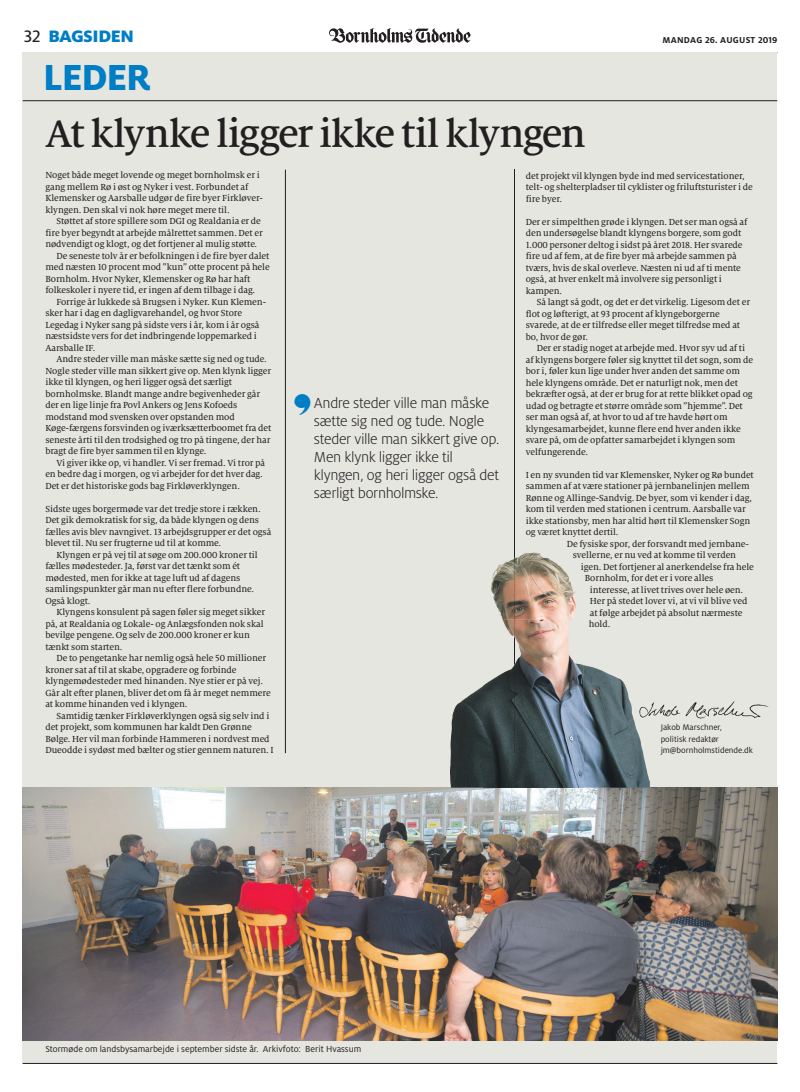
<style>
.page{position:relative;width:800px;height:1092px;background:#fff}
.page>*{position:absolute;margin:0;border:0;box-sizing:border-box;transform-origin:0 0}
.t1{font:500 42px "Milo Serif OT";letter-spacing:-.04em;color:#231f20}
.t2{font:800 40.1px "Milo OT";letter-spacing:-.03em;color:#007ec5}
.t3{font:800 22px "Milo OT";letter-spacing:-.04em;color:#007ec5}
.t4{font:300 16px/18px "Milo OT";letter-spacing:-.025em;color:#231f20}
.t5{font:9.7px/11.5px "Milo Serif OT Text";letter-spacing:-.01em;color:#231f20}
.t6{font:9.7px "Milo OT";letter-spacing:-.005em;color:#231f20}
.t7{font:700 9.5px "Milo OT";letter-spacing:.02em;color:#231f20}
.t8{font:9px/11.5px "Milo OT";letter-spacing:-.005em;color:#231f20}
.s1{font-family:"Milo OT Text";font-weight:400;font-size:18.4px;color:#231f20}
.s2{font-family:"Milo OTBT";font-size:30px;color:#007ec5}
</style>
<div class="page">
<svg style="left:329px;top:28px;width:142px;height:15px"></svg>
<div style="left:23px;top:52px;width:754px;height:1011px;background:#e6e6e1"></div>
<hr style="left:23px;top:1063px;width:754px;height:1px;background:#231f20">
<hr style="left:23px;top:100px;width:754px;height:1px;background:#231f20">
<hr style="left:285px;top:170px;width:1px;height:583px;background:#231f20">
<hr style="left:514px;top:170px;width:1px;height:583px;background:#231f20">
<img style="left:23px;top:787px;width:754px;height:253px">
<img style="left:515px;top:552px;width:61px;height:67px">
<img style="left:483px;top:619px;width:100px;height:168px">
<img style="left:450px;top:686px;width:33px;height:101px">
<img style="left:583px;top:665px;width:66px;height:122px">
<img style="left:514px;top:613px;width:1px;height:140px">
<img style="left:515px;top:552px;width:13px;height:6px">
<img style="left:491px;top:558px;width:83px;height:55px">
<img style="left:639px;top:700px;width:130px;height:18px">
<h3 class="t3" style="left:23px;top:23px;width:113px"><span class="s1">32</span> bagsiden</h3>
<p class="t7" style="left:662px;top:34px;width:116px">MANDAG 26. AUGUST 2019</p>
<h2 class="t2" style="left:43px;top:54px;width:109px">LEDER</h2>
<h1 class="t1" style="left:45px;top:111px;width:541px">At klynke ligger ikke til klyngen</h1>
<p class="t5" style="left:45px;top:170px;width:219px">Noget både meget lovende og meget bornholmsk er i gang mellem Rø i øst og Nyker i vest. Forbundet af Klemensker og Aarsballe udgør de fire byer Firkløver&shy;klyngen. Den skal vi nok høre meget mere til.</p>
<p class="t5" style="left:56px;top:216px;width:206px">Støttet af store spillere som DGI og Realdania er de</p>
<p class="t5" style="left:45px;top:227px;width:219px">fire byer begyndt at arbejde målrettet sammen. Det er</p>
<p class="t5" style="left:45px;top:239px;width:213px">nødvendigt og klogt, og det fortjener al mulig støtte.</p>
<p class="t5" style="left:56px;top:250px;width:214px">De seneste tolv år er befolkningen i de fire byer dalet</p>
<p class="t5" style="left:45px;top:262px;width:226px">med næsten 10 procent mod ”kun” otte procent på hele</p>
<p class="t5" style="left:45px;top:273px;width:206px">Bornholm. Hvor Nyker, Klemensker og Rø har haft</p>
<p class="t5" style="left:45px;top:285px;width:211px">folkeskoler i nyere tid, er ingen af dem tilbage i dag.</p>
<p class="t5" style="left:56px;top:296px;width:211px">Forrige år lukkede så Brugsen i Nyker. Kun Klemen-</p>
<p class="t5" style="left:45px;top:308px;width:198px">sker har i dag en dagligvarehandel, og hvor Store</p>
<p class="t5" style="left:45px;top:319px;width:216px">Legedag i Nyker sang på sidste vers i år, kom i år også</p>
<p class="t5" style="left:45px;top:331px;width:213px">næstsidste vers for det indbringende loppemarked i</p>
<p class="t5" style="left:45px;top:342px;width:51px">Aarsballe IF.</p>
<p class="t5" style="left:56px;top:353px;width:212px">Andre steder ville man måske sætte sig ned og tude.</p>
<p class="t5" style="left:45px;top:365px;width:227px">Nogle steder ville man sikkert give op. Men klynk ligger</p>
<p class="t5" style="left:45px;top:376px;width:188px">ikke til klyngen, og heri ligger også det særligt</p>
<p class="t5" style="left:45px;top:388px;width:216px">bornholmske. Blandt mange andre begivenheder går</p>
<p class="t5" style="left:45px;top:399px;width:193px">der en lige linje fra Povl Ankers og Jens Kofoeds</p>
<p class="t5" style="left:45px;top:411px;width:191px">modstand mod svensken over opstanden mod</p>
<p class="t5" style="left:45px;top:422px;width:227px">Køge-færgens forsvinden og iværksætterboomet fra det</p>
<p class="t5" style="left:45px;top:434px;width:226px">seneste årti til den trodsighed og tro på tingene, der har</p>
<p class="t5" style="left:45px;top:445px;width:162px">bragt de fire byer sammen til en klynge.</p>
<p class="t5" style="left:56px;top:457px;width:210px">Vi giver ikke op, vi handler. Vi ser fremad. Vi tror på</p>
<p class="t5" style="left:45px;top:468px;width:219px">en bedre dag i morgen, og vi arbejder for det hver dag.</p>
<p class="t5" style="left:45px;top:480px;width:196px">Det er det historiske gods bag Firkløverklyngen.</p>
<p class="t5" style="left:45px;top:503px;width:227px">Sidste uges borgermøde var det tredje store i rækken.<br>Det gik demokratisk for sig, da både klyngen og dens fælles avis blev navngivet. 13 arbejdsgrupper er det også blevet til. Nu ser frugterne ud til at komme.</p>
<p class="t5" style="left:45px;top:549px;width:214px;text-indent:11px">Klyngen er på vej til at søge om 200.000 kroner til fælles mødesteder. Ja, først var det tænkt som ét mødested, men for ikke at tage luft ud af dagens samlingspunkter går man nu efter flere forbundne.<br>Også klogt.</p>
<p class="t5" style="left:45px;top:606px;width:221px;text-indent:11px">Klyngens konsulent på sagen føler sig meget sikker på, at Realdania og Lokale- og Anlægsfonden nok skal bevilge pengene. Og selv de 200.000 kroner er kun tænkt som starten.</p>
<p class="t5" style="left:45px;top:652px;width:227px;text-indent:11px">De to pengetanke har nemlig også hele 50 millioner kroner sat af til at skabe, opgradere og forbinde klyngemødesteder med hinanden. Nye stier er på vej.<br>Går alt efter planen, bliver det om få år meget nemmere at komme hinanden ved i klyngen.</p>
<p class="t5" style="left:45px;top:710px;width:230px;text-indent:11px">Samtidig tænker Firkløverklyngen også sig selv ind i det projekt, som kommunen har kaldt Den Grønne Bølge. Her vil man forbinde Hammeren i nordvest med Dueodde i sydøst med bælter og stier gennem naturen. I</p>
<h3 class="t4" style="left:314px;top:394px;width:187px;text-indent:-17px"><span class="s2">º</span> Andre steder ville man måske sætte sig ned og tude. Nogle steder ville man sikkert give op.<br>Men klynk ligger ikke til klyngen, og heri ligger også det særligt bornholmske.</h3>
<p class="t5" style="left:525px;top:170px;width:228px">det projekt vil klyngen byde ind med servicestationer, telt- og shelterpladser til cyklister og friluftsturister i de fire byer.</p>
<p class="t5" style="left:525px;top:216px;width:223px">Der er simpelthen grøde i klyngen. Det ser man også af den undersøgelse blandt klyngens borgere, som godt 1.000 personer deltog i sidst på året 2018. Her svarede fire ud af fem, at de fire byer må arbejde sammen på tværs, hvis de skal overleve. Næsten ni ud af ti mente også, at hver enkelt må involvere sig personligt i kampen.</p>
<p class="t5" style="left:525px;top:296px;width:226px;text-indent:11px">Så langt så godt, og det er det virkelig. Ligesom det er flot og løfterigt, at 93 procent af klyngeborgerne svarede, at de er tilfredse eller meget tilfredse med at bo, hvor de gør.</p>
<p class="t5" style="left:525px;top:342px;width:229px;text-indent:11px">Der er stadig noget at arbejde med. Hvor syv ud af ti af klyngens borgere føler sig knyttet til det sogn, som de bor i, føler kun lige under hver anden det samme om hele klyngens område. Det er naturligt nok, men det bekræfter også, at der er brug for at rette blikket opad og udad og betragte et større område som ”hjemme”. Det ser man også af, at hvor to ud af tre havde hørt om klyngesamarbejdet, kunne flere end hver anden ikke svare på, om de opfatter samarbejdet i klyngen som velfungerende.</p>
<p class="t5" style="left:525px;top:469px;width:229px">I en ny svunden tid var Klemensker, Nyker og Rø bundet</p>
<p class="t5" style="left:525px;top:480px;width:225px">sammen af at være stationer på jernbanelinjen mellem</p>
<p class="t5" style="left:525px;top:492px;width:228px">Rønne og Allinge-Sandvig. De byer, som vi kender i dag,</p>
<p class="t5" style="left:525px;top:503px;width:221px">kom til verden med stationen i centrum. Aarsballe var</p>
<p class="t5" style="left:525px;top:515px;width:226px">ikke stationsby, men har altid hørt til Klemensker Sogn</p>
<p class="t5" style="left:525px;top:526px;width:94px">og været knyttet dertil.</p>
<p class="t5" style="left:566px;top:538px;width:184px">De fysiske spor, der forsvandt med jernbane-</p>
<p class="t5" style="left:572px;top:549px;width:165px">svellerne, er nu ved at komme til verden</p>
<p class="t5" style="left:580px;top:561px;width:174px">igen. Det fortjener al anerkendelse fra hele</p>
<p class="t5" style="left:584px;top:572px;width:130px">Bornholm, for det er i vore alles</p>
<p class="t5" style="left:589px;top:584px;width:155px">interesse, at livet trives over hele øen.</p>
<p class="t5" style="left:589px;top:595px;width:159px">Her på stedet lover vi, at vi vil blive ved</p>
<p class="t5" style="left:589px;top:607px;width:154px">at følge arbejdet på absolut nærmeste</p>
<p class="t5" style="left:588px;top:618px;width:23px">hold.</p>
<p class="t8" style="left:660px;top:721px;width:94px">Jakob Marschner,<br>politisk redaktør jm@bornholmstidende.dk</p>
<p class="t6" style="left:45px;top:1043px;width:317px">Stormøde om landsbysamarbejde i september sidste år. Arkivfoto: Berit Hvassum</p>
</div>
